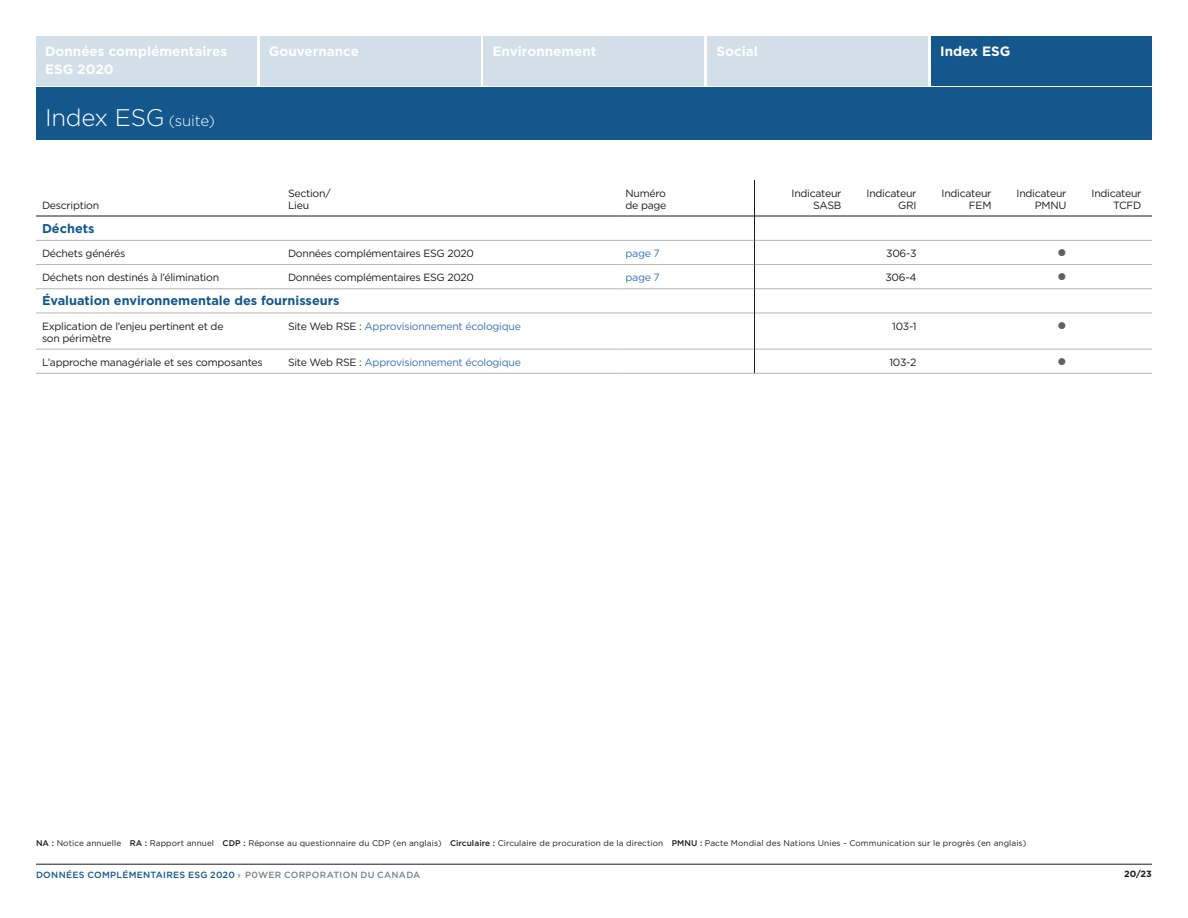
<style>
.page{position:relative;width:1188px;height:918px;background:#fff}
.page>*{position:absolute;margin:0;border:0;box-sizing:border-box;transform-origin:0 0}
.H1_suite{font:300 24px "Gotham";letter-spacing:-.01em;color:#fff}
.t1{font:700 13.5px "Gotham";color:#fff}
.TAB_H4{font:700 12.75px "Gotham";color:#14578d}
.TAB_bullet{font:12px "Wingdings";color:#5f6060}
.TAB_Texte_ESG{font:10.5px/12px "Gotham";letter-spacing:-.025em;color:#1c1b1a}
.TAB_Texte_2{font:10.5px "Gotham";letter-spacing:-.025em;color:#1c1b1a}
.TAB_Texte_ESG-2{font:10.5px "Gotham";letter-spacing:-.025em;color:#3a72b6}
.t2{font:500 9px "Gotham";letter-spacing:.035em;color:#14578d}
.t3{font:700 9px "Gotham";color:#1c1b1a}
.Texte_1{font:8.25px "Gotham";letter-spacing:.01em;color:#1c1b1a}
.s1{font-size:15px}
.s2{color:#1c1b1a}
.s3{font-weight:500}
.s4{color:#77828d}
</style>
<div class="page">
<hr style="left:36px;top:864px;width:1116px;height:1px;background:#1c1b1a">
<div style="left:707px;top:36px;width:221px;height:50px;background:#d2dfe9"></div>
<div style="left:484px;top:36px;width:220px;height:50px;background:#d2dfe9"></div>
<div style="left:260px;top:36px;width:221px;height:50px;background:#d2dfe9"></div>
<div style="left:36px;top:36px;width:221px;height:50px;background:#d2dfe9"></div>
<hr style="left:36px;top:216px;width:246px;height:1px;background:#1c1b1a">
<hr style="left:282px;top:216px;width:338px;height:1px;background:#1c1b1a">
<hr style="left:620px;top:216px;width:134px;height:1px;background:#1c1b1a">
<hr style="left:755px;top:216px;width:97px;height:1px;background:#1c1b1a">
<hr style="left:852px;top:216px;width:75px;height:1px;background:#1c1b1a">
<hr style="left:927px;top:216px;width:75px;height:1px;background:#1c1b1a">
<hr style="left:1002px;top:216px;width:75px;height:1px;background:#1c1b1a">
<hr style="left:1077px;top:216px;width:75px;height:1px;background:#1c1b1a">
<hr style="left:36px;top:240px;width:246px;height:1px;background:#b5b6b7">
<hr style="left:282px;top:240px;width:338px;height:1px;background:#b5b6b7">
<hr style="left:620px;top:240px;width:134px;height:1px;background:#b5b6b7">
<hr style="left:755px;top:240px;width:97px;height:1px;background:#b5b6b7">
<hr style="left:852px;top:240px;width:75px;height:1px;background:#b5b6b7">
<hr style="left:927px;top:240px;width:75px;height:1px;background:#b5b6b7">
<hr style="left:1002px;top:240px;width:75px;height:1px;background:#b5b6b7">
<hr style="left:1077px;top:240px;width:75px;height:1px;background:#b5b6b7">
<hr style="left:36px;top:264px;width:246px;height:1px;background:#b5b6b7">
<hr style="left:282px;top:264px;width:338px;height:1px;background:#b5b6b7">
<hr style="left:620px;top:264px;width:134px;height:1px;background:#b5b6b7">
<hr style="left:755px;top:264px;width:97px;height:1px;background:#b5b6b7">
<hr style="left:852px;top:264px;width:75px;height:1px;background:#b5b6b7">
<hr style="left:927px;top:264px;width:75px;height:1px;background:#b5b6b7">
<hr style="left:1002px;top:264px;width:75px;height:1px;background:#b5b6b7">
<hr style="left:1077px;top:264px;width:75px;height:1px;background:#b5b6b7">
<hr style="left:36px;top:288px;width:246px;height:1px;background:#b5b6b7">
<hr style="left:282px;top:288px;width:338px;height:1px;background:#b5b6b7">
<hr style="left:620px;top:288px;width:134px;height:1px;background:#b5b6b7">
<hr style="left:755px;top:288px;width:97px;height:1px;background:#b5b6b7">
<hr style="left:852px;top:288px;width:75px;height:1px;background:#b5b6b7">
<hr style="left:927px;top:288px;width:75px;height:1px;background:#b5b6b7">
<hr style="left:1002px;top:288px;width:75px;height:1px;background:#b5b6b7">
<hr style="left:1077px;top:288px;width:75px;height:1px;background:#b5b6b7">
<hr style="left:36px;top:313px;width:246px;height:1px;background:#b5b6b7">
<hr style="left:282px;top:313px;width:338px;height:1px;background:#b5b6b7">
<hr style="left:620px;top:313px;width:134px;height:1px;background:#b5b6b7">
<hr style="left:755px;top:313px;width:97px;height:1px;background:#b5b6b7">
<hr style="left:852px;top:313px;width:75px;height:1px;background:#b5b6b7">
<hr style="left:927px;top:313px;width:75px;height:1px;background:#b5b6b7">
<hr style="left:1002px;top:313px;width:75px;height:1px;background:#b5b6b7">
<hr style="left:1077px;top:313px;width:75px;height:1px;background:#b5b6b7">
<hr style="left:36px;top:349px;width:246px;height:1px;background:#b5b6b7">
<hr style="left:282px;top:349px;width:338px;height:1px;background:#b5b6b7">
<hr style="left:620px;top:349px;width:134px;height:1px;background:#b5b6b7">
<hr style="left:755px;top:349px;width:97px;height:1px;background:#b5b6b7">
<hr style="left:852px;top:349px;width:75px;height:1px;background:#b5b6b7">
<hr style="left:927px;top:349px;width:75px;height:1px;background:#b5b6b7">
<hr style="left:1002px;top:349px;width:75px;height:1px;background:#b5b6b7">
<hr style="left:1077px;top:349px;width:75px;height:1px;background:#b5b6b7">
<hr style="left:36px;top:373px;width:246px;height:1px;background:#b5b6b7">
<hr style="left:282px;top:373px;width:338px;height:1px;background:#b5b6b7">
<hr style="left:620px;top:373px;width:134px;height:1px;background:#b5b6b7">
<hr style="left:754px;top:373px;width:98px;height:1px;background:#b5b6b7">
<hr style="left:852px;top:373px;width:75px;height:1px;background:#b5b6b7">
<hr style="left:927px;top:373px;width:75px;height:1px;background:#b5b6b7">
<hr style="left:1002px;top:373px;width:75px;height:1px;background:#b5b6b7">
<hr style="left:1077px;top:373px;width:75px;height:1px;background:#b5b6b7">
<svg style="left:754px;top:216px;width:1px;height:97px"></svg>
<hr style="left:754px;top:313px;width:1px;height:36px;background:#1c1b1a">
<svg style="left:754px;top:349px;width:1px;height:24px"></svg>
<hr style="left:754px;top:180px;width:1px;height:36px;background:#1c1b1a">
<div style="left:931px;top:36px;width:221px;height:50px;background:#14578d"></div>
<div style="left:36px;top:88px;width:1116px;height:52px;background:#14578d"></div>
<p class="t1" style="left:45px;top:42px;width:184px">Données complémentaires</p>
<p class="t1" style="left:269px;top:42px;width:92px">Gouvernance</p>
<p class="t1" style="left:493px;top:42px;width:105px">Environnement</p>
<p class="t1" style="left:716px;top:42px;width:43px">Social</p>
<p class="t1" style="left:45px;top:60px;width:70px">ESG 2020</p>
<p class="H1_suite" style="left:45px;top:103px;width:171px">Index ESG <span class="s1">(suite)</span></p>
<p class="TAB_Texte_2" style="left:42px;top:198px;width:59px">Description</p>
<p class="TAB_Texte_2" style="left:288px;top:186px;width:44px">Section/</p>
<p class="TAB_Texte_2" style="left:288px;top:198px;width:23px">Lieu</p>
<p class="TAB_Texte_2" style="left:626px;top:186px;width:42px">Numéro</p>
<p class="TAB_Texte_2" style="left:626px;top:198px;width:43px">de page</p>
<h1 class="t1" style="left:940px;top:42px;width:72px">Index ESG</h1>
<p class="TAB_Texte_2" style="left:792px;top:186px;width:51px">Indicateur</p>
<p class="TAB_Texte_2" style="left:813px;top:198px;width:30px">SASB</p>
<p class="TAB_Texte_2" style="left:867px;top:186px;width:51px">Indicateur</p>
<p class="TAB_Texte_2" style="left:898px;top:198px;width:20px">GRI</p>
<p class="TAB_Texte_2" style="left:942px;top:186px;width:51px">Indicateur</p>
<p class="TAB_Texte_2" style="left:969px;top:198px;width:24px">FEM</p>
<p class="TAB_Texte_2" style="left:1017px;top:186px;width:51px">Indicateur</p>
<p class="TAB_Texte_2" style="left:1035px;top:198px;width:33px">PMNU</p>
<p class="TAB_H4" style="left:42px;top:220px;width:54px">Déchets</p>
<p class="TAB_Texte_ESG" style="left:42px;top:247px;width:85px">Déchets générés</p>
<p class="TAB_Texte_ESG" style="left:288px;top:247px;width:188px">Données complémentaires ESG 2020</p>
<p class="TAB_Texte_ESG-2" style="left:626px;top:247px;width:36px">page 7</p>
<p class="TAB_Texte_ESG" style="left:886px;top:247px;width:32px">306-3</p>
<p class="TAB_bullet" style="left:1058px;top:246px;width:10px">●</p>
<p class="TAB_Texte_ESG" style="left:42px;top:271px;width:179px">Déchets non destinés à l’élimination</p>
<p class="TAB_Texte_ESG" style="left:288px;top:271px;width:188px">Données complémentaires ESG 2020</p>
<p class="TAB_Texte_ESG-2" style="left:626px;top:271px;width:36px">page 7</p>
<p class="TAB_Texte_ESG" style="left:885px;top:271px;width:33px">306-4</p>
<p class="TAB_bullet" style="left:1058px;top:270px;width:10px">●</p>
<p class="TAB_H4" style="left:42px;top:292px;width:299px">Évaluation environnementale des fournisseurs</p>
<p class="TAB_Texte_ESG" style="left:42px;top:320px;width:183px">Explication de l’enjeu pertinent et de son périmètre</p>
<p class="TAB_Texte_ESG-2" style="left:288px;top:319px;width:234px"><span class="s2">Site Web RSE :</span> Approvisionnement écologique</p>
<p class="TAB_Texte_ESG" style="left:892px;top:320px;width:26px">103-1</p>
<p class="TAB_bullet" style="left:1058px;top:319px;width:10px">●</p>
<p class="TAB_Texte_ESG" style="left:42px;top:356px;width:222px">L’approche managériale et ses composantes</p>
<p class="TAB_Texte_ESG-2" style="left:288px;top:355px;width:234px"><span class="s2">Site Web RSE :</span> Approvisionnement écologique</p>
<p class="TAB_Texte_ESG" style="left:889px;top:356px;width:29px">103-2</p>
<p class="TAB_bullet" style="left:1058px;top:355px;width:10px">●</p>
<p class="TAB_Texte_2" style="left:1092px;top:186px;width:51px">Indicateur</p>
<p class="TAB_Texte_2" style="left:1113px;top:198px;width:30px">TCFD</p>
<p class="Texte_1" style="left:36px;top:838px;width:992px"><span class="s3">NA :</span> Notice annuelle <span class="s3">RA :</span> Rapport annuel <span class="s3">CDP :</span> Réponse au questionnaire du CDP (en anglais) <span class="s3">Circulaire :</span> Circulaire de procuration de la direction <span class="s3">PMNU :</span> Pacte Mondial des Nations Unies - Communication sur le progrès (en anglais)</p>
<p class="t2" style="left:36px;top:868px;width:386px">DONNÉES COMPLÉMENTAIRES ESG 2020 <span class="s4">› P0WER CORPORATION DU CANADA</span></p>
<p class="t3" style="left:1124px;top:868px;width:29px">20/23</p>
</div>
